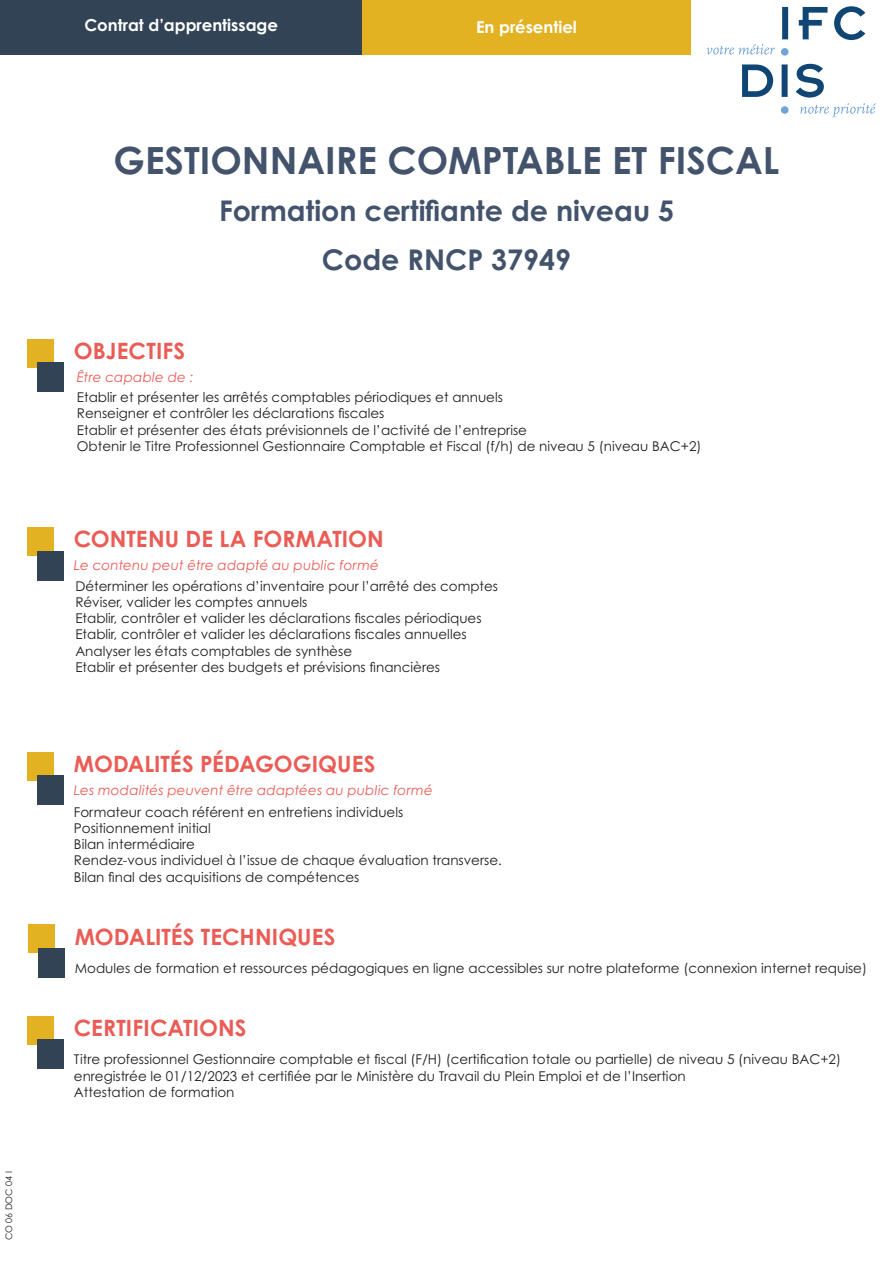
<style>
.page{position:relative;width:893px;height:1263px;background:#fff}
.page>*{position:absolute;margin:0;border:0;box-sizing:border-box;transform-origin:0 0}
.t1{font:700 37.5px "Century Gothic Pro";color:#43536c}
.t2{font:700 28.5px "Century Gothic Pro";color:#43536c}
.t3{font:700 22.5px "Century Gothic Pro";letter-spacing:.005em;color:#ea5c55}
.t4{font:700 16.5px "Century Gothic Pro";color:#fff}
.t5{font:13.5px/16.2px "Century Gothic Pro";color:#231f20}
.t6{font:italic 13.5px "Century Gothic Pro";letter-spacing:.015em;color:#ea5c55}
.t7{font:9px "Century Gothic Pro";color:#231f20}
</style>
<div class="page">
<div style="left:0;top:0;width:362px;height:54px;background:#324356"></div>
<div style="left:362px;top:0;width:328px;height:54px;background:#e2b223"></div>
<div style="left:27px;top:339px;width:27px;height:28px;background:#e2b223"></div>
<div style="left:37px;top:362px;width:27px;height:30px;background:#324356"></div>
<div style="left:27px;top:527px;width:27px;height:29px;background:#e2b223"></div>
<div style="left:37px;top:551px;width:27px;height:30px;background:#324356"></div>
<svg style="left:782px;top:6px;width:83px;height:34px"></svg>
<svg style="left:742px;top:64px;width:134px;height:53px"></svg>
<svg style="left:707px;top:44px;width:68px;height:11px"></svg>
<div style="left:781px;top:48px;width:7px;height:8px;background:#72a4d8;border-radius:50%"></div>
<div style="left:781px;top:106px;width:7px;height:8px;background:#72a4d8;border-radius:50%"></div>
<div style="left:27px;top:1016px;width:27px;height:28px;background:#e2b223"></div>
<div style="left:37px;top:1039px;width:27px;height:30px;background:#324356"></div>
<div style="left:28px;top:925px;width:27px;height:28px;background:#e2b223"></div>
<div style="left:38px;top:948px;width:27px;height:30px;background:#324356"></div>
<div style="left:27px;top:752px;width:27px;height:28px;background:#e2b223"></div>
<div style="left:37px;top:775px;width:27px;height:30px;background:#324356"></div>
<p class="t7" style="left:3px;top:1240px;width:70px;rotate:-90deg">CO 06 DOC 04 I</p>
<p class="t4" style="left:84px;top:15px;width:195px">Contrat d’apprentissage</p>
<p class="t4" style="left:476px;top:17px;width:102px">En présentiel</p>
<p class="t1" style="left:114px;top:137px;width:667px">GESTIONNAIRE COMPTABLE ET FISCAL</p>
<p class="t3" style="left:74px;top:337px;width:113px">OBJECTIFS</p>
<p class="t6" style="left:77px;top:369px;width:118px">Être capable de :</p>
<p class="t2" style="left:219px;top:193px;width:457px">Formation certifiante de niveau 5</p>
<p class="t2" style="left:322px;top:242px;width:251px">Code RNCP 37949</p>
<p class="t5" style="left:77px;top:389px;width:428px">Etablir et présenter les arrêtés comptables périodiques et annuels</p>
<p class="t5" style="left:77px;top:405px;width:309px">Renseigner et contrôler les déclarations fiscales</p>
<p class="t5" style="left:77px;top:421px;width:452px">Etablir et présenter des états prévisionnels de l’activité de l’entreprise</p>
<p class="t5" style="left:77px;top:438px;width:626px">Obtenir le Titre Professionnel Gestionnaire Comptable et Fiscal (f/h) de niveau 5 (niveau BAC+2)</p>
<p class="t3" style="left:74px;top:525px;width:311px">CONTENU DE LA FORMATION</p>
<p class="t6" style="left:74px;top:557px;width:307px">Le contenu peut être adapté au public formé</p>
<p class="t5" style="left:75px;top:578px;width:424px">Déterminer les opérations d’inventaire pour l’arrêté des comptes</p>
<p class="t5" style="left:75px;top:594px;width:234px">Réviser, valider les comptes annuels</p>
<p class="t5" style="left:75px;top:610px;width:408px">Etablir, contrôler et valider les déclarations fiscales périodiques</p>
<p class="t5" style="left:75px;top:626px;width:393px">Etablir, contrôler et valider les déclarations fiscales annuelles</p>
<p class="t5" style="left:75px;top:642px;width:278px">Analyser les états comptables de synthèse</p>
<p class="t5" style="left:75px;top:659px;width:366px">Etablir et présenter des budgets et prévisions financières</p>
<p class="t3" style="left:74px;top:750px;width:303px">MODALITÉS PÉDAGOGIQUES</p>
<p class="t6" style="left:74px;top:782px;width:360px">Les modalités peuvent être adaptées au public formé</p>
<p class="t5" style="left:74px;top:804px;width:331px">Formateur coach référent en entretiens individuels</p>
<p class="t5" style="left:74px;top:820px;width:138px">Positionnement initial</p>
<p class="t5" style="left:74px;top:836px;width:123px">Bilan intermédiaire</p>
<p class="t5" style="left:74px;top:852px;width:429px">Rendez-vous individuel à l’issue de chaque évaluation transverse.</p>
<p class="t5" style="left:74px;top:868px;width:287px">Bilan final des acquisitions de compétences</p>
<p class="t3" style="left:75px;top:923px;width:262px">MODALITÉS TECHNIQUES</p>
<p class="t5" style="left:75px;top:960px;width:794px">Modules de formation et ressources pédagogiques en ligne accessibles sur notre plateforme (connexion internet requise)</p>
<p class="t3" style="left:74px;top:1014px;width:174px">CERTIFICATIONS</p>
<p class="t5" style="left:74px;top:1051px;width:769px">Titre professionnel Gestionnaire comptable et fiscal (F/H) (certification totale ou partielle) de niveau 5 (niveau BAC+2) enregistrée le 01/12/2023 et certifiée par le Ministère du Travail du Plein Emploi et de l’Insertion</p>
<p class="t5" style="left:74px;top:1084px;width:162px">Attestation de formation</p>
</div>
